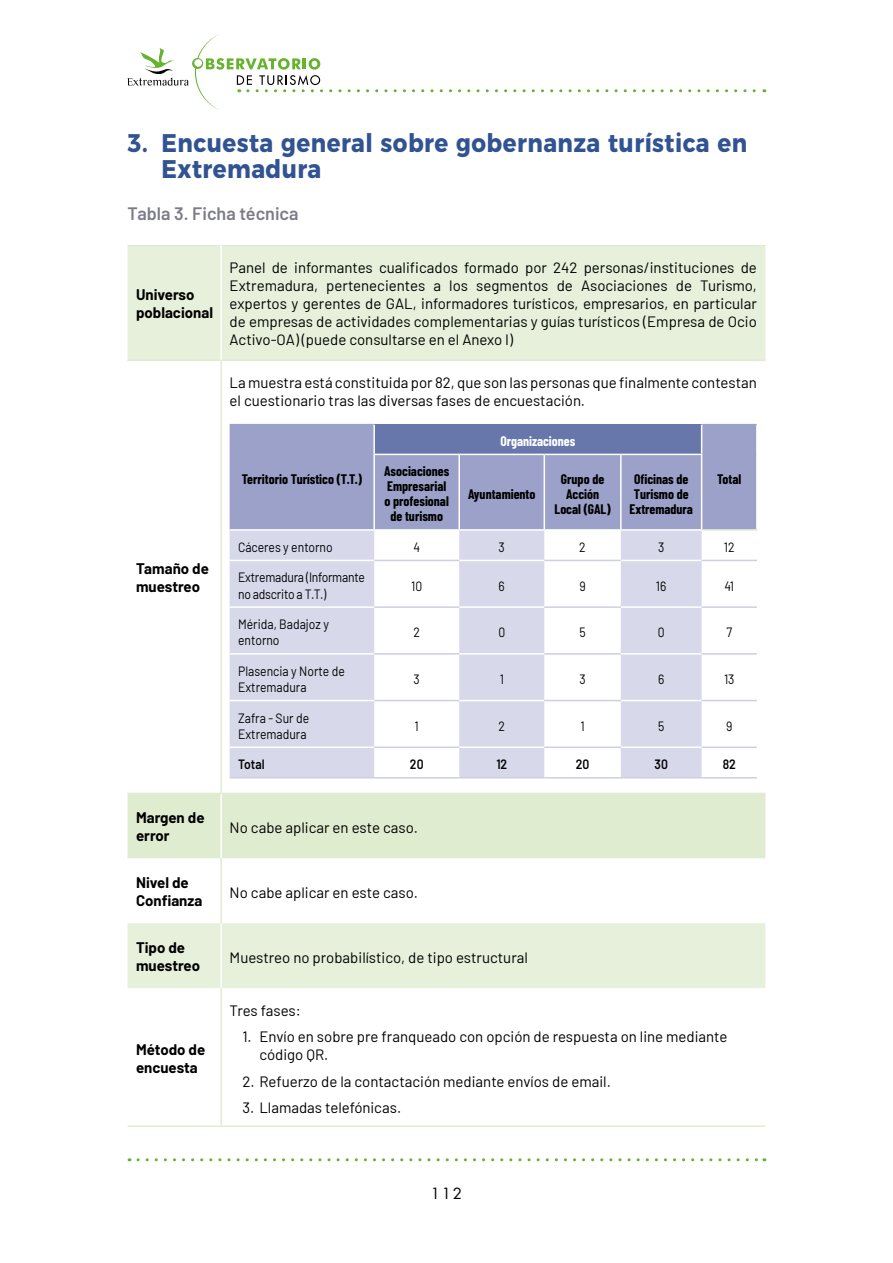
<style>
.page{position:relative;width:893px;height:1263px;background:#fff}
.page>*{position:absolute;margin:0;border:0;box-sizing:border-box;transform-origin:0 0}
.t1{font:700 25.5px/26px "Montserrat";letter-spacing:.02em;color:#315392;scale:.9 1}
.t2{font:600 18px "Barlow";color:#7c7c89}
.t3{font:15px/18px "Barlow";color:#000}
.t4{font:700 15px/18px "Barlow";color:#000}
.t5{font:15px "Futura Std";color:#000}
.t6{font:700 13.5px/15px "Barlow Condensed";color:#000;text-align:center}
.t7{font:13.5px/16.2px "Barlow";color:#000;scale:.9 1}
.t8{font:13.5px/16.2px "Barlow";letter-spacing:-.02em;color:#000;scale:.9 1}
.t9{font:600 13.5px "Barlow";color:#000;scale:.9 1}
.t10{font:700 13.5px "Barlow Condensed";color:#fff}
</style>
<div class="page">
<svg style="left:128px;top:34px;width:637px;height:76px"></svg>
<svg style="left:138px;top:1158px;width:627px;height:3px"></svg>
<svg style="left:128px;top:246px;width:637px;height:742px"></svg>
<div style="left:128px;top:794px;width:637px;height:64px;background:#e0ecd0"></div>
<hr style="left:128px;top:245px;width:92px;height:1px;background:#e0ecd0">
<hr style="left:222px;top:245px;width:543px;height:1px;background:#e0ecd0">
<hr style="left:128px;top:360px;width:93px;height:1px;background:#e0ecd0">
<hr style="left:221px;top:360px;width:544px;height:1px;background:#e0ecd0">
<hr style="left:220px;top:246px;width:2px;height:114px;background:#fff">
<hr style="left:220px;top:794px;width:2px;height:64px;background:#fff">
<hr style="left:220px;top:923px;width:2px;height:65px;background:#fff">
<hr style="left:128px;top:793px;width:93px;height:1px;background:#e0ecd0">
<hr style="left:221px;top:793px;width:544px;height:1px;background:#e0ecd0">
<hr style="left:220px;top:361px;width:2px;height:432px;background:#e0ecd0">
<hr style="left:220px;top:858px;width:2px;height:65px;background:#e0ecd0">
<hr style="left:220px;top:988px;width:2px;height:137px;background:#e0ecd0">
<hr style="left:128px;top:1125px;width:93px;height:2px;background:#e0ecd0">
<hr style="left:221px;top:1125px;width:544px;height:2px;background:#e0ecd0">
<div style="left:230px;top:424px;width:527px;height:105px;background:#9ba1c8"></div>
<div style="left:374px;top:424px;width:328px;height:30px;background:#6776ab"></div>
<svg style="left:230px;top:531px;width:472px;height:246px;fill:#d7d8ea"></svg>
<hr style="left:373px;top:425px;width:2px;height:29px;background:#fff">
<svg style="left:701px;top:425px;width:1px;height:29px"></svg>
<hr style="left:756px;top:425px;width:2px;height:29px;background:#fff">
<hr style="left:373px;top:455px;width:2px;height:74px;background:#fff">
<hr style="left:458px;top:455px;width:2px;height:74px;background:#fff">
<hr style="left:544px;top:455px;width:1px;height:74px;background:#fff">
<hr style="left:620px;top:455px;width:2px;height:74px;background:#fff">
<hr style="left:701px;top:455px;width:1px;height:74px;background:#fff">
<hr style="left:756px;top:454px;width:2px;height:75px;background:#fff">
<hr style="left:230px;top:529px;width:144px;height:2px;background:#fff">
<hr style="left:374px;top:529px;width:85px;height:2px;background:#fff">
<hr style="left:459px;top:529px;width:85px;height:2px;background:#fff">
<hr style="left:621px;top:529px;width:81px;height:2px;background:#fff">
<hr style="left:373px;top:454px;width:86px;height:1px;background:#fff">
<hr style="left:459px;top:454px;width:85px;height:1px;background:#fff">
<hr style="left:544px;top:454px;width:77px;height:1px;background:#fff">
<hr style="left:621px;top:454px;width:81px;height:1px;background:#fff">
<hr style="left:230px;top:560px;width:144px;height:1px;background:#fff">
<hr style="left:459px;top:560px;width:85px;height:1px;background:#fff">
<hr style="left:621px;top:560px;width:81px;height:1px;background:#fff">
<hr style="left:230px;top:606px;width:144px;height:2px;background:#fff">
<hr style="left:459px;top:606px;width:85px;height:2px;background:#fff">
<hr style="left:621px;top:606px;width:81px;height:2px;background:#fff">
<hr style="left:230px;top:653px;width:144px;height:2px;background:#fff">
<hr style="left:459px;top:653px;width:85px;height:2px;background:#fff">
<hr style="left:621px;top:653px;width:81px;height:2px;background:#fff">
<hr style="left:230px;top:700px;width:144px;height:1px;background:#fff">
<hr style="left:459px;top:700px;width:85px;height:1px;background:#fff">
<hr style="left:621px;top:700px;width:81px;height:1px;background:#fff">
<hr style="left:230px;top:746px;width:144px;height:2px;background:#fff">
<hr style="left:459px;top:746px;width:85px;height:2px;background:#fff">
<hr style="left:621px;top:746px;width:81px;height:2px;background:#fff">
<hr style="left:544px;top:529px;width:77px;height:2px;background:#fff">
<hr style="left:702px;top:529px;width:56px;height:2px;background:#e0ecd0">
<hr style="left:374px;top:560px;width:85px;height:1px;background:#cecfe4">
<hr style="left:374px;top:606px;width:85px;height:2px;background:#cecfe4">
<hr style="left:374px;top:653px;width:85px;height:2px;background:#cecfe4">
<hr style="left:374px;top:700px;width:85px;height:1px;background:#cecfe4">
<hr style="left:374px;top:746px;width:85px;height:2px;background:#cecfe4">
<hr style="left:544px;top:560px;width:77px;height:1px;background:#cecfe4">
<hr style="left:544px;top:606px;width:77px;height:2px;background:#cecfe4">
<hr style="left:544px;top:653px;width:77px;height:2px;background:#cecfe4">
<hr style="left:544px;top:700px;width:77px;height:1px;background:#cecfe4">
<hr style="left:544px;top:746px;width:77px;height:2px;background:#cecfe4">
<hr style="left:702px;top:560px;width:55px;height:1px;background:#cecfe4">
<hr style="left:702px;top:606px;width:55px;height:2px;background:#cecfe4">
<hr style="left:702px;top:653px;width:55px;height:2px;background:#cecfe4">
<hr style="left:702px;top:700px;width:55px;height:1px;background:#cecfe4">
<hr style="left:702px;top:746px;width:55px;height:2px;background:#cecfe4">
<hr style="left:230px;top:777px;width:144px;height:1px;background:#cecfe4">
<hr style="left:374px;top:777px;width:85px;height:1px;background:#cecfe4">
<hr style="left:459px;top:777px;width:85px;height:1px;background:#cecfe4">
<hr style="left:544px;top:777px;width:77px;height:1px;background:#cecfe4">
<hr style="left:621px;top:777px;width:81px;height:1px;background:#cecfe4">
<hr style="left:702px;top:777px;width:55px;height:1px;background:#cecfe4">
<h1 class="t1" style="left:162px;top:128px;width:652px;text-indent:-34px">3. Encuesta general sobre gobernanza turística en<br>Extremadura</h1>
<p class="t2" style="left:128px;top:200px;width:172px">Tabla 3. Ficha técnica</p>
<p class="t4" style="left:136px;top:285px;width:78px">Universo poblacional</p>
<p class="t4" style="left:136px;top:559px;width:74px">Tamaño de muestreo</p>
<p class="t3" style="left:230px;top:258px;width:529px;text-align:justify">Panel de informantes cualificados formado por 242 personas/instituciones de Extremadura, pertenecientes a los segmentos de Asociaciones de Turismo, expertos y gerentes de GAL, informadores turísticos, empresarios, en particular de empresas de actividades complementarias y guías turísticos (Empresa de Ocio Activo-OA) (puede consultarse en el Anexo I)</p>
<p class="t3" style="left:230px;top:373px;width:529px">La muestra está constituida por 82, que son las personas que finalmente contestan el cuestionario tras las diversas fases de encuestación.</p>
<p class="t6" style="left:242px;top:470px;width:122px">Territorio Turístico (T.T.)</p>
<p class="t6" style="left:384px;top:463px;width:67px">Asociaciones<br>Empresarial o profesional de turismo</p>
<p class="t10" style="left:500px;top:431px;width:76px">Organizaciones</p>
<p class="t6" style="left:468px;top:486px;width:69px">Ayuntamiento</p>
<p class="t6" style="left:555px;top:471px;width:57px">Grupo de<br>Acción<br>Local (GAL)</p>
<p class="t6" style="left:629px;top:471px;width:65px">Oficinas de<br>Turismo de<br>Extremadura</p>
<p class="t6" style="left:717px;top:470px;width:26px">Total</p>
<p class="t7" style="left:238px;top:538px;width:107px">Cáceres y entorno</p>
<p class="t7" style="left:413px;top:538px;width:9px">4</p>
<p class="t7" style="left:499px;top:538px;width:8px">3</p>
<p class="t7" style="left:579px;top:538px;width:9px">2</p>
<p class="t7" style="left:658px;top:538px;width:8px">3</p>
<p class="t7" style="left:724px;top:538px;width:13px">12</p>
<p class="t8" style="left:238px;top:568px;width:142px">Extremadura (Informante no adscrito a T.T.)</p>
<p class="t7" style="left:411px;top:576px;width:14px">10</p>
<p class="t7" style="left:499px;top:576px;width:8px">6</p>
<p class="t7" style="left:579px;top:576px;width:9px">9</p>
<p class="t7" style="left:656px;top:576px;width:13px">16</p>
<p class="t7" style="left:724px;top:576px;width:12px">41</p>
<p class="t7" style="left:238px;top:615px;width:102px">Mérida, Badajoz y entorno</p>
<p class="t7" style="left:413px;top:623px;width:9px">2</p>
<p class="t7" style="left:498px;top:623px;width:9px">0</p>
<p class="t7" style="left:579px;top:623px;width:8px">5</p>
<p class="t7" style="left:658px;top:623px;width:9px">0</p>
<p class="t7" style="left:726px;top:623px;width:8px">7</p>
<p class="t7" style="left:238px;top:662px;width:120px">Plasencia y Norte de<br>Extremadura</p>
<p class="t7" style="left:414px;top:670px;width:8px">3</p>
<p class="t7" style="left:500px;top:670px;width:6px">1</p>
<p class="t7" style="left:579px;top:670px;width:8px">3</p>
<p class="t7" style="left:658px;top:670px;width:8px">6</p>
<p class="t7" style="left:724px;top:670px;width:13px">13</p>
<p class="t7" style="left:238px;top:708px;width:80px">Zafra - Sur de<br>Extremadura</p>
<p class="t7" style="left:415px;top:717px;width:6px">1</p>
<p class="t7" style="left:499px;top:717px;width:9px">2</p>
<p class="t7" style="left:580px;top:717px;width:6px">1</p>
<p class="t7" style="left:658px;top:717px;width:8px">5</p>
<p class="t7" style="left:726px;top:717px;width:9px">9</p>
<p class="t9" style="left:238px;top:754px;width:31px">Total</p>
<p class="t9" style="left:410px;top:754px;width:17px">20</p>
<p class="t9" style="left:496px;top:754px;width:14px">12</p>
<p class="t9" style="left:576px;top:754px;width:17px">20</p>
<p class="t9" style="left:655px;top:754px;width:16px">30</p>
<p class="t9" style="left:723px;top:754px;width:16px">82</p>
<p class="t4" style="left:136px;top:808px;width:70px">Margen de error</p>
<p class="t3" style="left:230px;top:818px;width:190px">No cabe aplicar en este caso.</p>
<p class="t4" style="left:136px;top:873px;width:68px">Nivel de<br>Confianza</p>
<p class="t3" style="left:230px;top:883px;width:190px">No cabe aplicar en este caso.</p>
<p class="t4" style="left:136px;top:937px;width:66px">Tipo de muestreo</p>
<p class="t3" style="left:230px;top:947px;width:300px">Muestreo no probabilístico, de tipo estructural</p>
<p class="t4" style="left:136px;top:1039px;width:71px">Método de encuesta</p>
<p class="t3" style="left:230px;top:1000px;width:73px">Tres fases:</p>
<p class="t3" style="left:259px;top:1027px;width:470px;text-indent:-17px">1. Envío en sobre pre franqueado con opción de respuesta on line mediante código QR.</p>
<p class="t3" style="left:242px;top:1071px;width:370px">2. Refuerzo de la contactación mediante envíos de email.</p>
<p class="t3" style="left:242px;top:1098px;width:160px">3. Llamadas telefónicas.</p>
<p class="t5" style="left:431px;top:1184px;width:33px">112</p>
</div>
